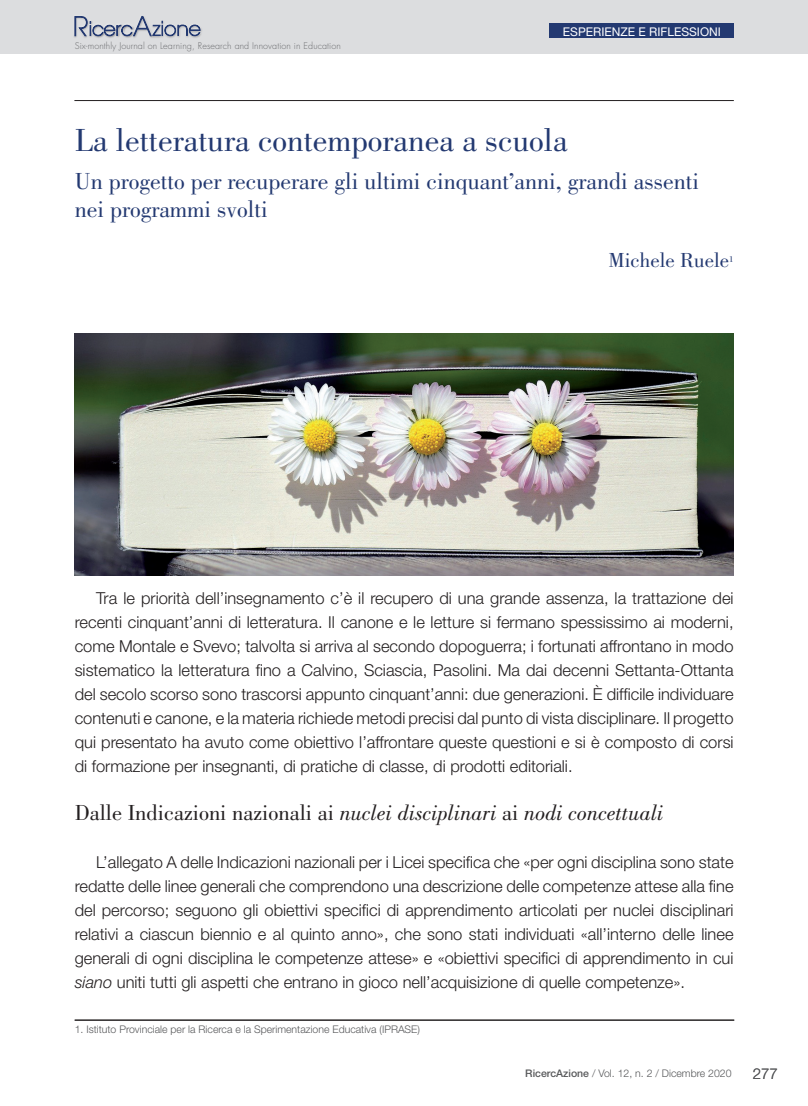
<style>
.page{position:relative;width:808px;height:1106px;background:#fff}
.page>*{position:absolute;margin:0;border:0;box-sizing:border-box;transform-origin:0 0}
.t1{font:33px "Bodoni";color:#233971}
.t2{font:24px/28.5px "Bodoni";color:#233971}
.t3{font:italic 22.5px "Bodoni";color:#231f20}
.t4{font:21px "Bodoni";color:#233971}
.t5{font:300 16.5px/24px "Helvetica Neue LT";color:#231f20;text-align:justify}
.t6{font:300 15px "Helvetica Neue CE";color:#57585a}
.t7{font:12px "Helvetica Neue";color:#fff}
.t8{font:300 10.5px "Helvetica Neue CE";color:#57585a}
.t9{font:300 9px "Futura";letter-spacing:.01em;color:#6c6d70}
.t10{font:8.7px "Bodoni";color:#233971}
.s1{font-style:normal}
.s2{font-style:italic}
.s3{font-weight:500}
</style>
<div class="page">
<div style="left:0;top:0;width:808px;height:54px;background:#dcdddf"></div>
<div style="left:73px;top:15px;width:17px;height:24px;background:#231f20;opacity:.3"></div>
<div style="left:87px;top:18px;width:47px;height:19px;background:#d6d7d9"></div>
<div style="left:88px;top:20px;width:47px;height:19px;background:#231f20;opacity:.5"></div>
<div style="left:131px;top:15px;width:23px;height:24px;background:#231f20;opacity:.3"></div>
<div style="left:150px;top:18px;width:52px;height:19px;background:#dcdddf"></div>
<div style="left:151px;top:20px;width:52px;height:19px;background:#231f20;opacity:.3"></div>
<svg style="left:74px;top:16px;width:126px;height:20px"></svg>
<div style="left:550px;top:24px;width:184px;height:14px;background:#233971"></div>
<hr style="left:75px;top:1019px;width:659px;height:1px;background:#231f20">
<hr style="left:74px;top:100px;width:660px;height:1px;background:#231f20">
<img style="left:75px;top:333px;width:658px;height:242px">
<p class="t9" style="left:75px;top:40px;width:268px">Six-monthly Journal on Learning, Research and Innovation in Education</p>
<p class="t7" style="left:563px;top:24px;width:159px">ESPERIENZE E RIFLESSIONI</p>
<p class="t7" style="left:671px;top:24px;width:62px">RICERCHE</p>
<h1 class="t1" style="left:75px;top:122px;width:494px">La letteratura contemporanea a scuola</h1>
<h2 class="t2" style="left:75px;top:167px;width:626px">Un progetto per recuperare gli ultimi cinquant’anni, grandi assenti nei programmi svolti</h2>
<p class="t4" style="left:608px;top:248px;width:122px">Michele Ruele</p>
<p class="t10" style="left:729px;top:254px;width:6px">1</p>
<p class="t5" style="left:75px;top:585px;width:660px;text-indent:21px">Tra le priorità dell’insegnamento c’è il recupero di una grande assenza, la trattazione dei recenti cinquant’anni di letteratura. Il canone e le letture si fermano spessissimo ai moderni, come Montale e Svevo; talvolta si arriva al secondo dopoguerra; i fortunati affrontano in modo sistematico la letteratura fino a Calvino, Sciascia, Pasolini. Ma dai decenni Settanta-Ottanta del secolo scorso sono trascorsi appunto cinquant’anni: due generazioni. È difficile individuare contenuti e canone, e la materia richiede metodi precisi dal punto di vista disciplinare. Il progetto qui presentato ha avuto come obiettivo l’affrontare queste questioni e si è composto di corsi di formazione per insegnanti, di pratiche di classe, di prodotti editoriali.</p>
<h3 class="t3" style="left:75px;top:799px;width:590px"><span class="s1">Dalle Indicazioni nazionali ai</span> nuclei disciplinari <span class="s1">ai</span> nodi concettuali</h3>
<p class="t5" style="left:75px;top:849px;width:660px;text-indent:21px">L’allegato A delle Indicazioni nazionali per i Licei specifica che «per ogni disciplina sono state redatte delle linee generali che comprendono una descrizione delle competenze attese alla fine del percorso; seguono gli obiettivi specifici di apprendimento articolati per nuclei disciplinari relativi a ciascun biennio e al quinto anno», che sono stati individuati «all’interno delle linee generali di ogni disciplina le competenze attese» e «obiettivi specifici di apprendimento in cui <span class="s2">siano</span> uniti tutti gli aspetti che entrano in gioco nell’acquisizione di quelle competenze».</p>
<p class="t8" style="left:75px;top:1022px;width:347px">1. Istituto Provinciale per la Ricerca e la Sperimentazione Educativa (IPRASE)</p>
<p class="t8" style="left:525px;top:1067px;width:208px"><span class="s3">RicercAzione</span> / Vol. 12, n. 2 / Dicembre 2020</p>
<p class="t6" style="left:753px;top:1064px;width:27px">277</p>
</div>
